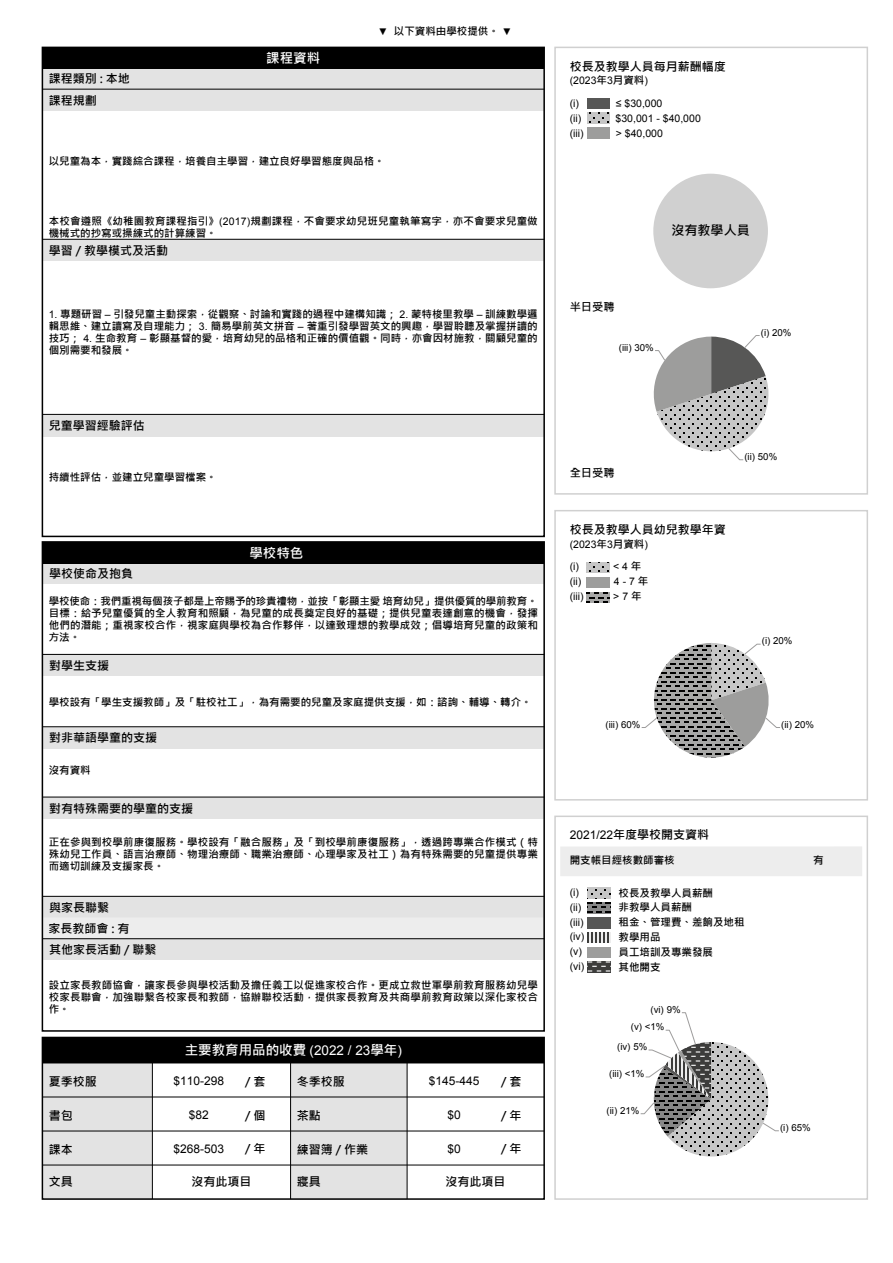
<style>
.page{position:relative;width:893px;height:1263px;background:#fff}
.page>*{position:absolute;margin:0;border:0;box-sizing:border-box;transform-origin:0 0}
.t1{font:700 13.5px "Microsoft Jheng Hei";color:#fff}
.t2{font:700 13.05px "Microsoft Jheng Hei";color:#000}
.t3{font:700 12px/20.9px "Microsoft Jheng Hei";color:#000}
.t4{font:12px "Arial";color:#000}
.t5{font:700 11.25px "Microsoft Jheng Hei";color:#000}
.t6{font:700 10.5px/12px "Microsoft Jheng Hei";color:#000;text-align:justify}
.t7{font:10.5px "Arial";color:#000}
.t8{font:9.6px "Arial";color:#000}
.s1{font-family:"Arial";font-weight:400;font-size:9.75px}
.s2{font-family:"Arial";font-weight:400}
.s3{font-family:"Microsoft Jheng Hei";font-weight:700}
</style>
<div class="page">
<div style="left:560px;top:846px;width:302px;height:30px;background:#ededed"></div>
<img style="left:588px;top:917px;width:22px;height:11px">
<svg style="left:588px;top:962px;width:22px;height:10px"></svg>
<svg style="left:588px;top:932px;width:22px;height:11px"></svg>
<svg style="left:588px;top:902px;width:22px;height:11px"></svg>
<svg style="left:588px;top:888px;width:22px;height:10px"></svg>
<div style="left:554px;top:815px;width:314px;height:385px;border:2px solid #d0d0d0"></div>
<div style="left:554px;top:510px;width:314px;height:290px;border:2px solid #d0d0d0"></div>
<svg style="left:587px;top:592px;width:22px;height:11px"></svg>
<svg style="left:587px;top:562px;width:22px;height:11px"></svg>
<div style="left:554px;top:47px;width:314px;height:448px;border:2px solid #d0d0d0"></div>
<img style="left:587px;top:98px;width:23px;height:11px">
<svg style="left:587px;top:113px;width:23px;height:11px"></svg>
<div style="left:653px;top:174px;width:115px;height:114px;background:#d0d0d0;border-radius:50%"></div>
<svg style="left:653px;top:335px;width:116px;height:125px"></svg>
<svg style="left:641px;top:643px;width:139px;height:115px"></svg>
<svg style="left:640px;top:1012px;width:139px;height:144px"></svg>
<div style="left:291px;top:1063px;width:116px;height:136px;background:#e3e3e3"></div>
<div style="left:42px;top:1063px;width:110px;height:136px;background:#e3e3e3"></div>
<div style="left:42px;top:1037px;width:503px;height:163px;border:2px solid #000"></div>
<hr style="left:42px;top:1096px;width:502px;height:1px;background:#000">
<hr style="left:42px;top:1165px;width:502px;height:1px;background:#000">
<hr style="left:42px;top:1130px;width:502px;height:1px;background:#000">
<div style="left:42px;top:1037px;width:502px;height:26px;background:#000"></div>
<hr style="left:152px;top:1063px;width:1px;height:136px;background:#000">
<hr style="left:290px;top:1063px;width:1px;height:136px;background:#000">
<hr style="left:407px;top:1063px;width:1px;height:136px;background:#000">
<div style="left:43px;top:655px;width:501px;height:21px;background:#e3e3e3"></div>
<hr style="left:43px;top:654px;width:501px;height:1px;background:#000">
<div style="left:43px;top:896px;width:501px;height:22px;background:#e3e3e3"></div>
<div style="left:42px;top:917px;width:502px;height:22px;background:#ededed"></div>
<hr style="left:43px;top:896px;width:501px;height:1px;background:#000">
<div style="left:43px;top:562px;width:501px;height:22px;background:#e3e3e3"></div>
<div style="left:43px;top:542px;width:501px;height:21px;background:#000"></div>
<div style="left:43px;top:939px;width:501px;height:21px;background:#e3e3e3"></div>
<hr style="left:43px;top:938px;width:501px;height:1px;background:#000">
<div style="left:43px;top:727px;width:501px;height:21px;background:#e3e3e3"></div>
<hr style="left:43px;top:726px;width:501px;height:1px;background:#000">
<div style="left:43px;top:797px;width:501px;height:21px;background:#e3e3e3"></div>
<hr style="left:43px;top:797px;width:501px;height:1px;background:#000">
<div style="left:42px;top:541px;width:503px;height:491px;border:2px solid #000"></div>
<div style="left:42px;top:240px;width:502px;height:21px;background:#e3e3e3"></div>
<hr style="left:42px;top:239px;width:502px;height:1px;background:#000">
<div style="left:42px;top:415px;width:502px;height:21px;background:#e3e3e3"></div>
<hr style="left:42px;top:414px;width:502px;height:1px;background:#000">
<div style="left:42px;top:89px;width:502px;height:21px;background:#e3e3e3"></div>
<div style="left:42px;top:68px;width:502px;height:21px;background:#e3e3e3"></div>
<hr style="left:42px;top:89px;width:502px;height:1px;background:#000">
<div style="left:42px;top:47px;width:502px;height:22px;background:#000"></div>
<div style="left:42px;top:47px;width:503px;height:490px;border:2px solid #000"></div>
<p class="t3" style="left:49px;top:68px;width:83px">課程類別 : 本地</p>
<p class="t3" style="left:49px;top:90px;width:49px">課程規劃</p>
<p class="t1" style="left:266px;top:50px;width:55px">課程資料</p>
<p class="t6" style="left:378px;top:25px;width:135px"><span class="s1">▼</span> 以下資料由學校提供。 <span class="s1">▼</span></p>
<p class="t6" style="left:49px;top:155px;width:338px">以兒童為本，實踐綜合課程，培養自主學習，建立良好學習態度與品格。</p>
<p class="t6" style="left:49px;top:215px;width:490px">本校會遵照《幼稚園教育課程指引》<span class="s2">(2017)</span>規劃課程，不會要求幼兒班兒童執筆寫字，亦不會要求兒童做機械式的抄寫或操練式的計算練習。</p>
<p class="t3" style="left:49px;top:240px;width:121px">學習 / 教學模式及活動</p>
<p class="t6" style="left:49px;top:308px;width:490px"><span class="s2">1.</span> 專題研習 <span class="s2">–</span> 引發兒童主動探索，從觀察、討論和實踐的過程中建構知識； <span class="s2">2.</span> 蒙特梭里教學 <span class="s2">–</span> 訓練數學邏輯思維、建立讀寫及自理能力； <span class="s2">3.</span> 簡易學前英文拼音 <span class="s2">–</span> 著重引發學習英文的興趣，學習聆聽及掌握拼讀的技巧； <span class="s2">4.</span> 生命教育 <span class="s2">–</span> 彰顯基督的愛，培育幼兒的品格和正確的價值觀。同時，亦會因材施教，關顧兒童的個別需要和發展。</p>
<p class="t3" style="left:49px;top:415px;width:97px">兒童學習經驗評估</p>
<p class="t6" style="left:49px;top:471px;width:170px">持續性評估，並建立兒童學習檔案。</p>
<p class="t3" style="left:49px;top:563px;width:85px">學校使命及抱負</p>
<p class="t1" style="left:249px;top:545px;width:55px">學校特色</p>
<p class="t6" style="left:49px;top:595px;width:491px">學校使命：我們重視每個孩子都是上帝賜予的珍貴禮物，並按「彰顯主愛 培育幼兒」提供優質的學前教育。目標：給予兒童優質的全人教育和照顧，為兒童的成長奠定良好的基礎；提供兒童表達創意的機會，發揮他們的潛能；重視家校合作，視家庭與學校為合作夥伴，以達致理想的教學成效；倡導培育兒童的政策和方法。</p>
<p class="t3" style="left:49px;top:655px;width:62px">對學生支援</p>
<p class="t6" style="left:49px;top:696px;width:485px">學校設有「學生支援教師」及「駐校社工」，為有需要的兒童及家庭提供支援，如：諮詢、輔導、轉介。</p>
<p class="t3" style="left:49px;top:727px;width:109px">對非華語學童的支援</p>
<p class="t6" style="left:49px;top:764px;width:43px">沒有資料</p>
<p class="t3" style="left:49px;top:798px;width:145px">對有特殊需要的學童的支援</p>
<p class="t6" style="left:49px;top:836px;width:491px">正在參與到校學前康復服務。學校設有「融合服務」及「到校學前康復服務」，透過跨專業合作模式（特殊幼兒工作員、語言治療師、物理治療師、職業治療師、心理學家及社工）為有特殊需要的兒童提供專業而適切訓練及支援家長。</p>
<p class="t3" style="left:49px;top:897px;width:83px">與家長聯繫<br>家長教師會 : 有</p>
<p class="t3" style="left:49px;top:939px;width:109px">其他家長活動 / 聯繫</p>
<p class="t6" style="left:49px;top:979px;width:491px">設立家長教師協會，讓家長參與學校活動及擔任義工以促進家校合作。更成立救世軍學前教育服務幼兒學校家長聯會，加強聯繫各校家長和教師，協辦聯校活動，提供家長教育及共商學前教育政策以深化家校合作。</p>
<p class="t1" style="left:185px;top:1041px;width:219px">主要教育用品的收費 <span class="s2">(2022 / 23</span>學年<span class="s2">)</span></p>
<p class="t3" style="left:245px;top:1071px;width:22px">/ 套</p>
<p class="t3" style="left:245px;top:1105px;width:22px">/ 個</p>
<p class="t3" style="left:245px;top:1138px;width:22px">/ 年</p>
<p class="t3" style="left:501px;top:1138px;width:22px">/ 年</p>
<p class="t3" style="left:49px;top:1071px;width:49px">夏季校服</p>
<p class="t3" style="left:297px;top:1071px;width:49px">冬季校服</p>
<p class="t3" style="left:49px;top:1105px;width:25px">書包</p>
<p class="t3" style="left:297px;top:1105px;width:25px">茶點</p>
<p class="t3" style="left:49px;top:1139px;width:25px">課本</p>
<p class="t3" style="left:297px;top:1139px;width:73px">練習簿 / 作業</p>
<p class="t3" style="left:49px;top:1171px;width:25px">文具</p>
<p class="t3" style="left:297px;top:1171px;width:25px">寢具</p>
<p class="t4" style="left:173px;top:1073px;width:52px">$110-298</p>
<p class="t3" style="left:501px;top:1071px;width:22px">/ 套</p>
<p class="t4" style="left:189px;top:1107px;width:22px">$82</p>
<p class="t4" style="left:173px;top:1141px;width:52px">$268-503</p>
<p class="t4" style="left:429px;top:1073px;width:52px">$145-445</p>
<p class="t4" style="left:447px;top:1107px;width:15px">$0</p>
<p class="t4" style="left:447px;top:1141px;width:15px">$0</p>
<p class="t3" style="left:501px;top:1105px;width:22px">/ 年</p>
<p class="t3" style="left:191px;top:1171px;width:61px">沒有此項目</p>
<p class="t3" style="left:446px;top:1171px;width:61px">沒有此項目</p>
<p class="t3" style="left:570px;top:56px;width:157px">校長及教學人員每月薪酬幅度</p>
<p class="t7" style="left:570px;top:74px;width:80px">(2023<span class="s3">年</span>3<span class="s3">月資料</span>)</p>
<p class="t7" style="left:570px;top:97px;width:11px">(i)</p>
<p class="t7" style="left:616px;top:97px;width:48px">≤ $30,000</p>
<p class="t7" style="left:570px;top:127px;width:15px">(iii)</p>
<p class="t7" style="left:616px;top:127px;width:48px">&gt; $40,000</p>
<p class="t7" style="left:570px;top:112px;width:13px">(ii)</p>
<p class="t7" style="left:616px;top:112px;width:87px">$30,001 - $40,000</p>
<p class="t2" style="left:671px;top:222px;width:80px">沒有教學人員</p>
<p class="t5" style="left:570px;top:300px;width:46px">半日受聘</p>
<p class="t8" style="left:619px;top:341px;width:36px">(iii) 30%</p>
<p class="t8" style="left:761px;top:326px;width:32px">(i) 20%</p>
<p class="t5" style="left:570px;top:465px;width:46px">全日受聘</p>
<p class="t8" style="left:744px;top:450px;width:34px">(ii) 50%</p>
<p class="t3" style="left:570px;top:519px;width:157px">校長及教學人員幼兒教學年資</p>
<p class="t7" style="left:570px;top:537px;width:80px">(2023<span class="s3">年</span>3<span class="s3">月資料</span>)</p>
<p class="t7" style="left:570px;top:575px;width:13px">(ii)</p>
<p class="t7" style="left:614px;top:575px;width:36px">4 - 7 <span class="s3">年</span></p>
<p class="t7" style="left:570px;top:590px;width:15px">(iii)</p>
<p class="t7" style="left:613px;top:590px;width:30px">&gt; 7 <span class="s3">年</span></p>
<p class="t7" style="left:570px;top:560px;width:11px">(i)</p>
<p class="t7" style="left:613px;top:560px;width:30px">&lt; 4 <span class="s3">年</span></p>
<p class="t8" style="left:762px;top:634px;width:32px">(i) 20%</p>
<p class="t8" style="left:605px;top:718px;width:36px">(iii) 60%</p>
<p class="t8" style="left:781px;top:718px;width:34px">(ii) 20%</p>
<p class="t3" style="left:570px;top:824px;width:141px"><span class="s2">2021/22</span>年度學校開支資料</p>
<p class="t6" style="left:570px;top:854px;width:106px">開支帳目經核數師審核</p>
<p class="t7" style="left:570px;top:885px;width:11px">(i)</p>
<p class="t6" style="left:618px;top:887px;width:96px">校長及教學人員薪酬</p>
<p class="t7" style="left:570px;top:900px;width:13px">(ii)</p>
<p class="t6" style="left:618px;top:902px;width:75px">非教學人員薪酬</p>
<p class="t7" style="left:570px;top:915px;width:15px">(iii)</p>
<p class="t6" style="left:618px;top:916px;width:127px">租金、管理費、差餉及地租</p>
<p class="t7" style="left:570px;top:944px;width:14px">(v)</p>
<p class="t6" style="left:618px;top:946px;width:96px">員工培訓及專業發展</p>
<p class="t7" style="left:570px;top:959px;width:16px">(vi)</p>
<p class="t6" style="left:618px;top:961px;width:43px">其他開支</p>
<p class="t7" style="left:570px;top:930px;width:16px">(iv)</p>
<p class="t6" style="left:618px;top:931px;width:43px">教學用品</p>
<p class="t8" style="left:650px;top:1003px;width:32px">(vi) 9%</p>
<p class="t8" style="left:631px;top:1020px;width:35px">(v) &lt;1%</p>
<p class="t8" style="left:617px;top:1040px;width:32px">(iv) 5%</p>
<p class="t8" style="left:609px;top:1067px;width:37px">(iii) &lt;1%</p>
<p class="t8" style="left:607px;top:1104px;width:34px">(ii) 21%</p>
<p class="t6" style="left:813px;top:854px;width:12px">有</p>
<p class="t8" style="left:780px;top:1121px;width:32px">(i) 65%</p>
</div>
